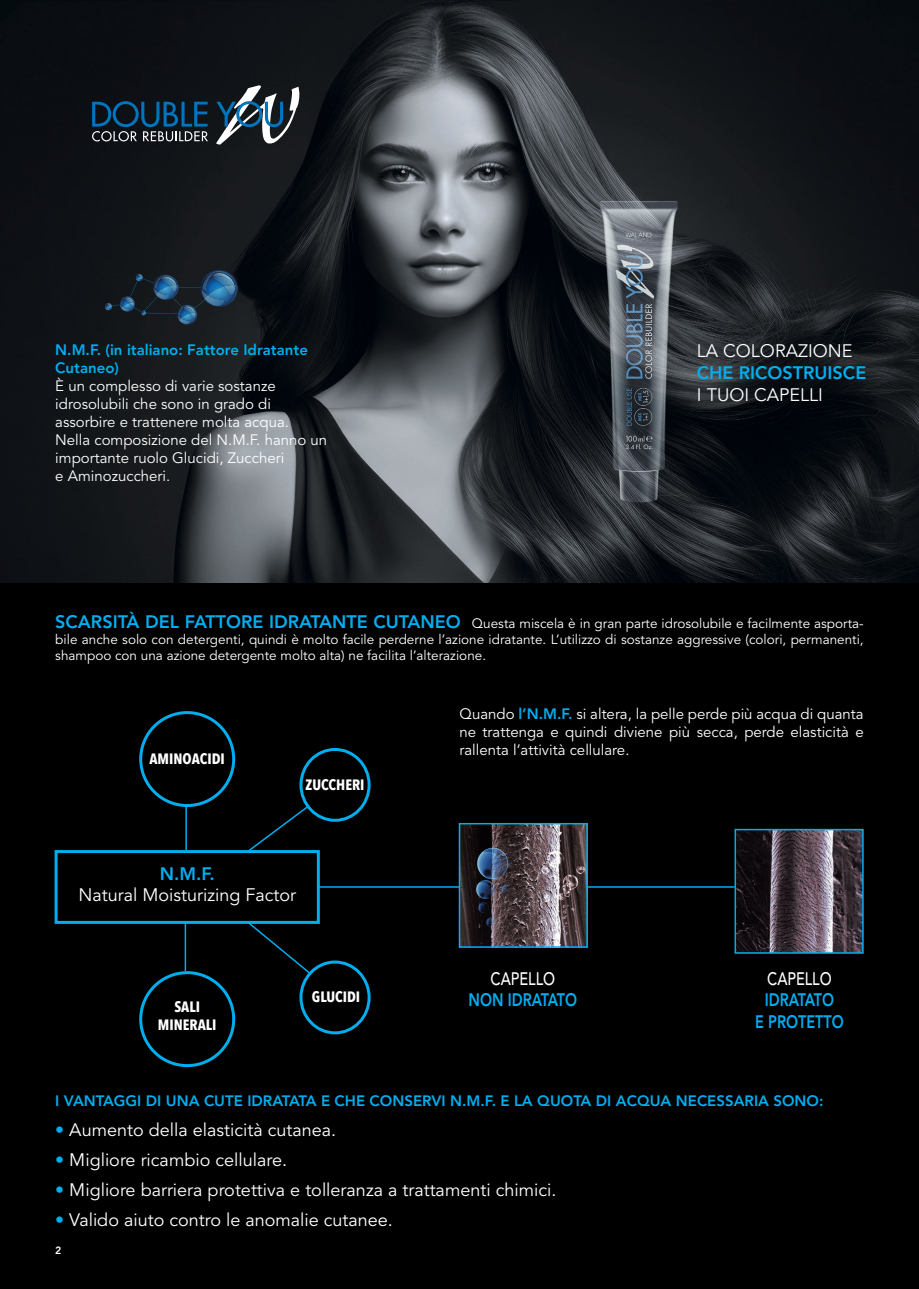
<style>
.page{position:relative;width:919px;height:1289px;background:#fff}
.page>*{position:absolute;margin:0;border:0;box-sizing:border-box;transform-origin:0 0}
.t1{font:18px "Avenir LT Std";color:#fff}
.t2{font:800 18px/21.6px "Avenir LT Std";color:#00aeef;text-align:center;scale:.8 1}
.t3{font:800 18px "Avenir LT Std";color:#00aeef}
.t4{font:500 18px "Avenir LT Std";color:#fff;scale:.8 1}
.t5{font:15px/18px "Avenir LT Std";color:#fff}
.t6{font:800 15px/18px "Avenir LT Std";color:#00aeef}
.t7{font:700 15px/18px "Avenir Next Condensed";color:#fff;text-align:center}
.t8{font:13.5px/16.2px "Avenir LT Std";color:#fff;text-align:justify}
.t9{font:800 10.5px "Avenir LT Std";color:#fff}
.s1{font-weight:800;font-size:18px;color:#00aeef}
.s2{font-weight:800;color:#00aeef}
.s3{color:#00aeef}
</style>
<div class="page">
<div style="left:1px;top:1px;width:917px;height:1287px;background:#000"></div>
<img style="left:0;top:0;width:918px;height:583px">
<svg style="left:216px;top:85px;width:83px;height:60px;background:#45545d"></svg>
<svg style="left:92px;top:101px;width:116px;height:40px;background:#1d394d"></svg>
<svg style="left:104px;top:270px;width:135px;height:55px;background:#1d303f"></svg>
<div style="left:55px;top:850px;width:265px;height:73px;border:3px solid #00aeef"></div>
<div style="left:139px;top:711px;width:96px;height:96px;border:3px solid #00aeef;border-radius:50%"></div>
<div style="left:139px;top:971px;width:96px;height:96px;border:3px solid #00aeef;border-radius:50%"></div>
<div style="left:299px;top:748px;width:71px;height:73px;border:3px solid #00aeef;border-radius:50%"></div>
<div style="left:299px;top:960px;width:71px;height:74px;border:3px solid #00aeef;border-radius:50%"></div>
<hr style="left:185px;top:807px;width:2px;height:43px;background:#00aeef">
<hr style="left:185px;top:923px;width:1px;height:47px;background:#00aeef">
<svg style="left:247px;top:805px;width:62px;height:47px"></svg>
<svg style="left:245px;top:919px;width:66px;height:55px"></svg>
<img style="left:461px;top:826px;width:124px;height:118px">
<div style="left:458px;top:823px;width:130px;height:124px;border:2px solid #00aeef"></div>
<img style="left:737px;top:831px;width:123px;height:119px">
<div style="left:734px;top:828px;width:129px;height:125px;border:2px solid #00aeef"></div>
<hr style="left:319px;top:886px;width:140px;height:1px;background:#00aeef">
<hr style="left:588px;top:886px;width:146px;height:1px;background:#00aeef">
<p class="t6" style="left:55px;top:341px;width:254px">N.M.F. (in italiano: Fattore Idratante<br>Cutaneo)</p>
<p class="t5" style="left:55px;top:377px;width:273px">È un complesso di varie sostanze idrosolubili che sono in grado di assorbire e trattenere molta acqua.<br>Nella composizione del N.M.F. hanno un importante ruolo Glucidi, Zuccheri<br>e Aminozuccheri.</p>
<p class="t1" style="left:696px;top:341px;width:157px">LA COLORAZIONE</p>
<p class="t3" style="left:696px;top:362px;width:171px">CHE RICOSTRUISCE</p>
<p class="t1" style="left:696px;top:384px;width:127px">I TUOI CAPELLI</p>
<p class="t8" style="left:55px;top:615px;width:809px"><span class="s1">SCARSITÀ DEL FATTORE IDRATANTE CUTANEO</span> Questa miscela è in gran parte idrosolubile e facilmente asporta&shy;bile anche solo con detergenti, quindi è molto facile perderne l’azione idratante. L’utilizzo di sostanze aggressive (colori, permanenti, shampoo con una azione detergente molto alta) ne facilita l’alterazione.</p>
<p class="t7" style="left:149px;top:750px;width:77px">AMINOACIDI</p>
<p class="t7" style="left:305px;top:775px;width:61px">ZUCCHERI</p>
<p class="t3" style="left:160px;top:863px;width:56px">N.M.F.</p>
<p class="t1" style="left:78px;top:884px;width:219px">Natural Moisturizing Factor</p>
<p class="t7" style="left:158px;top:998px;width:60px">SALI<br>MINERALI</p>
<p class="t7" style="left:312px;top:987px;width:50px">GLUCIDI</p>
<p class="t5" style="left:459px;top:705px;width:405px;text-align:justify">Quando <span class="s2">l’N.M.F.</span> si altera, la pelle perde più acqua di quanta ne trattenga e quindi diviene più secca, perde elasticità e rallenta l’attività cellulare.</p>
<p class="t4" style="left:490px;top:967px;width:82px">CAPELLO</p>
<p class="t2" style="left:468px;top:989px;width:137px">NON IDRATATO</p>
<p class="t4" style="left:767px;top:967px;width:82px">CAPELLO</p>
<p class="t2" style="left:755px;top:989px;width:112px">IDRATATO<br>E PROTETTO</p>
<p class="t6" style="left:55px;top:1091px;width:769px">I VANTAGGI DI UNA CUTE IDRATATA E CHE CONSERVI N.M.F. E LA QUOTA DI ACQUA NECESSARIA SONO:</p>
<p class="t1" style="left:55px;top:1118px;width:282px"><span class="s3">•</span> Aumento della elasticità cutanea.</p>
<p class="t1" style="left:55px;top:1148px;width:233px"><span class="s3">•</span> Migliore ricambio cellulare.</p>
<p class="t1" style="left:55px;top:1178px;width:502px"><span class="s3">•</span> Migliore barriera protettiva e tolleranza a trattamenti chimici.</p>
<p class="t1" style="left:55px;top:1208px;width:339px"><span class="s3">•</span> Valido aiuto contro le anomalie cutanee.</p>
<p class="t9" style="left:55px;top:1244px;width:8px">2</p>
</div>
